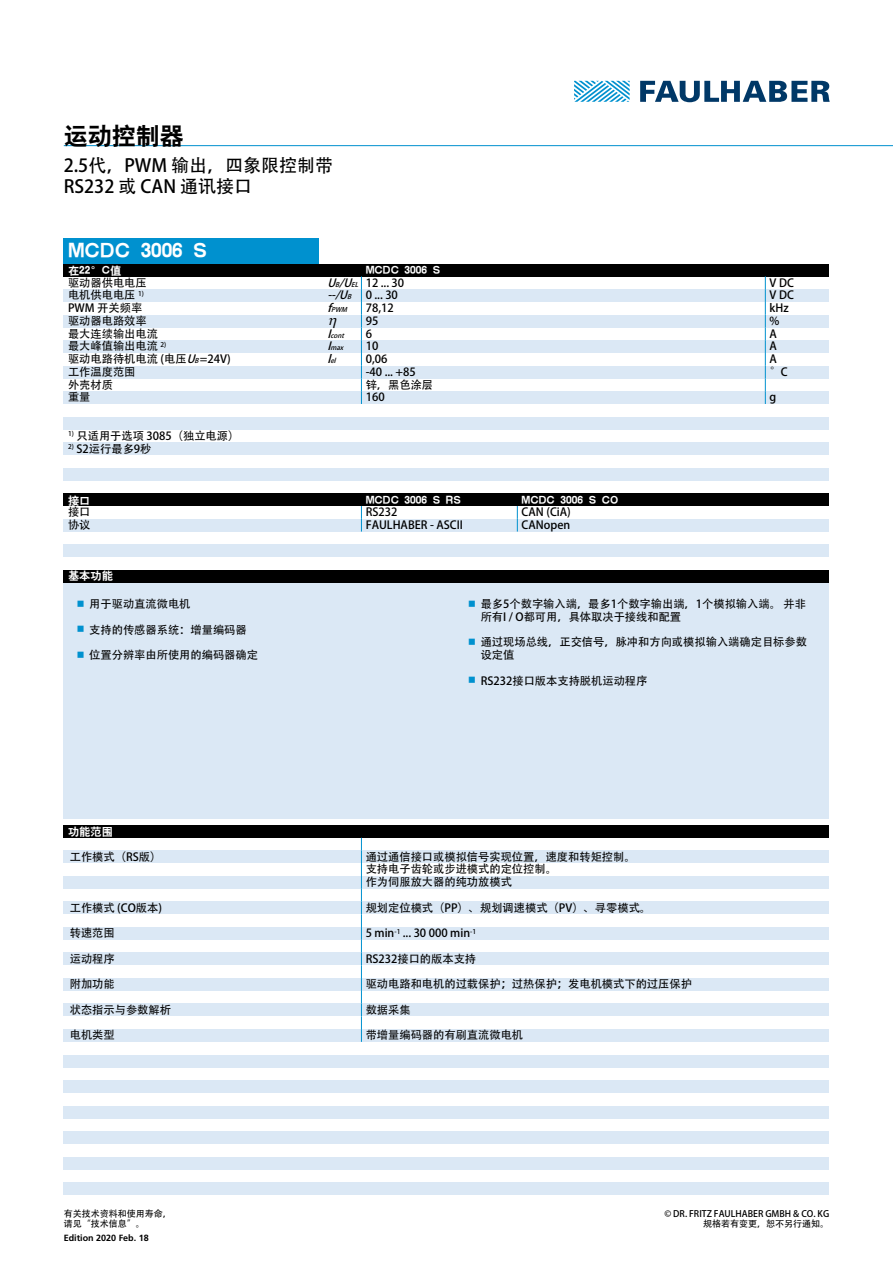
<style>
.page{position:relative;width:893px;height:1263px;background:#fff}
.page>*{position:absolute;margin:0;border:0;box-sizing:border-box;transform-origin:0 0}
.t1{font:24px "H Yb 2 gj";color:#000}
.t2{font:21px "H Yb 2 gj";color:#fff}
.t3{font:18px/21.6px "Adobe Heiti Std";color:#000}
.t4{font:11.25px/12.8px "Adobe Heiti Std";color:#000}
.t5{font:11.25px "H Yb 2 gj";color:#fff}
.t6{font:9px/10.8px "Adobe Heiti Std";color:#000}
.t7{font:700 9px "Frutiger LT";color:#000}
.t8{font:italic 6.6px "Adobe Heiti Std";color:#000}
.s1{font-style:italic}
.s2{font-style:italic;font-size:6.6px}
.s3{font-size:11.25px}
.s4{font-family:"Arial Unicode MS";font-size:13.95px;color:#0091cf}
</style>
<div class="page">
<svg style="left:574px;top:81px;width:56px;height:21px"></svg>
<svg style="left:640px;top:81px;width:190px;height:21px"></svg>
<div style="left:64px;top:580px;width:765px;height:239px;background:#dbe8f5"></div>
<div style="left:64px;top:264px;width:765px;height:12px;background:#000"></div>
<div style="left:64px;top:289px;width:765px;height:13px;background:#dbe8f5"></div>
<div style="left:64px;top:315px;width:765px;height:12px;background:#dbe8f5"></div>
<div style="left:64px;top:340px;width:765px;height:13px;background:#dbe8f5"></div>
<div style="left:64px;top:366px;width:765px;height:12px;background:#dbe8f5"></div>
<div style="left:64px;top:391px;width:765px;height:13px;background:#dbe8f5"></div>
<div style="left:64px;top:417px;width:765px;height:12px;background:#dbe8f5"></div>
<div style="left:64px;top:442px;width:765px;height:13px;background:#dbe8f5"></div>
<div style="left:64px;top:468px;width:765px;height:12px;background:#dbe8f5"></div>
<div style="left:64px;top:493px;width:765px;height:13px;background:#000"></div>
<div style="left:64px;top:519px;width:765px;height:12px;background:#dbe8f5"></div>
<div style="left:64px;top:544px;width:765px;height:13px;background:#dbe8f5"></div>
<div style="left:64px;top:570px;width:765px;height:13px;background:#000"></div>
<div style="left:64px;top:825px;width:765px;height:13px;background:#000"></div>
<div style="left:64px;top:850px;width:765px;height:13px;background:#dbe8f5"></div>
<div style="left:64px;top:901px;width:765px;height:13px;background:#dbe8f5"></div>
<div style="left:64px;top:927px;width:765px;height:13px;background:#dbe8f5"></div>
<div style="left:64px;top:952px;width:765px;height:13px;background:#dbe8f5"></div>
<div style="left:64px;top:978px;width:765px;height:13px;background:#dbe8f5"></div>
<div style="left:64px;top:1003px;width:765px;height:13px;background:#dbe8f5"></div>
<div style="left:64px;top:1029px;width:765px;height:13px;background:#dbe8f5"></div>
<div style="left:64px;top:1054px;width:765px;height:13px;background:#dbe8f5"></div>
<div style="left:64px;top:1080px;width:765px;height:13px;background:#dbe8f5"></div>
<div style="left:64px;top:1106px;width:765px;height:12px;background:#dbe8f5"></div>
<div style="left:64px;top:1131px;width:765px;height:13px;background:#dbe8f5"></div>
<div style="left:64px;top:1157px;width:765px;height:12px;background:#dbe8f5"></div>
<div style="left:64px;top:876px;width:765px;height:13px;background:#dbe8f5"></div>
<div style="left:64px;top:1182px;width:765px;height:13px;background:#dbe8f5"></div>
<hr style="left:64px;top:145px;width:829px;height:1px;background:#0091cf">
<div style="left:64px;top:238px;width:255px;height:26px;background:#0091cf"></div>
<svg style="left:361px;top:276px;width:1px;height:128px"></svg>
<svg style="left:765px;top:276px;width:1px;height:128px"></svg>
<svg style="left:361px;top:506px;width:1px;height:25px"></svg>
<svg style="left:517px;top:506px;width:1px;height:25px"></svg>
<svg style="left:361px;top:838px;width:1px;height:12px"></svg>
<hr style="left:361px;top:850px;width:1px;height:39px;background:#0091cf">
<svg style="left:361px;top:889px;width:1px;height:153px"></svg>
<h1 class="t1" style="left:64px;top:124px;width:121px">运动控制器</h1>
<h3 class="t3" style="left:64px;top:155px;width:271px">2.5代，PWM 输出，四象限控制带<br>RS232 或 CAN 通讯接口</h3>
<h2 class="t2" style="left:68px;top:241px;width:141px">MCDC 3006 S</h2>
<p class="t5" style="left:68px;top:265px;width:55px">在22°C值</p>
<p class="t5" style="left:366px;top:265px;width:76px">MCDC 3006 S</p>
<p class="t4" style="left:68px;top:276px;width:80px">驱动器供电电压</p>
<p class="t4" style="left:327px;top:276px;width:78px"><span class="s1">U</span><span class="s2">B</span><span class="s1">/U</span><span class="s2">EL</span> 1 2 . . . 3 0</p>
<p class="t4" style="left:770px;top:276px;width:26px">V DC</p>
<p class="t4" style="left:68px;top:289px;width:77px">电机供电电压 <sup>1)</sup></p>
<p class="t4" style="left:327px;top:289px;width:72px"><span class="s1">--/U</span><span class="s2">B</span> 0 ... 3 0</p>
<p class="t4" style="left:770px;top:289px;width:26px">V DC</p>
<p class="t4" style="left:68px;top:302px;width:76px">PWM 开关频率</p>
<p class="t8" style="left:327px;top:306px;width:23px"><span class="s3">f</span>PWM</p>
<p class="t4" style="left:366px;top:302px;width:30px">78,12</p>
<p class="t4" style="left:770px;top:302px;width:21px">kHz</p>
<p class="t4" style="left:68px;top:315px;width:80px">驱动器电路效率</p>
<p class="t4" style="left:366px;top:315px;width:14px">95</p>
<p class="t4" style="left:770px;top:315px;width:11px">%</p>
<p class="t4" style="left:68px;top:327px;width:91px">最大连续输出电流</p>
<p class="t8" style="left:327px;top:331px;width:20px"><span class="s3">I</span>cont</p>
<p class="t4" style="left:366px;top:327px;width:8px">6</p>
<p class="t4" style="left:770px;top:327px;width:9px">A</p>
<p class="t4" style="left:68px;top:340px;width:100px">最大峰值输出电流 <sup>2)</sup></p>
<p class="t8" style="left:327px;top:344px;width:20px"><span class="s3">I</span>max</p>
<p class="t4" style="left:366px;top:340px;width:14px">10</p>
<p class="t4" style="left:770px;top:340px;width:9px">A</p>
<p class="t4" style="left:68px;top:353px;width:164px">驱动电路待机电流 (电压<span class="s1">U</span><span class="s2">B</span>=24V)</p>
<p class="t8" style="left:327px;top:357px;width:12px"><span class="s3">l</span>el</p>
<p class="t4" style="left:366px;top:353px;width:23px">0,06</p>
<p class="t4" style="left:770px;top:353px;width:9px">A</p>
<p class="t4" style="left:68px;top:366px;width:69px">工作温度范围</p>
<p class="t4" style="left:366px;top:366px;width:52px">-40 ... +85</p>
<p class="t4" style="left:770px;top:366px;width:20px">°C</p>
<p class="t4" style="left:68px;top:378px;width:46px">外壳材质</p>
<p class="t4" style="left:366px;top:378px;width:69px">锌，黑色涂层</p>
<p class="t4" style="left:68px;top:391px;width:24px">重量</p>
<p class="t4" style="left:366px;top:391px;width:20px">160</p>
<p class="t4" style="left:770px;top:391px;width:8px">g</p>
<p class="t4" style="left:68px;top:430px;width:173px"><sup>1)</sup> 只适用于选项 3085（独立电源）</p>
<p class="t4" style="left:68px;top:442px;width:85px"><sup>2)</sup> S2运行最多9秒</p>
<p class="t5" style="left:68px;top:495px;width:24px">接口</p>
<p class="t5" style="left:366px;top:495px;width:97px">MCDC 3006 S RS</p>
<p class="t5" style="left:522px;top:495px;width:98px">MCDC 3006 S CO</p>
<p class="t4" style="left:68px;top:506px;width:24px">接口</p>
<p class="t4" style="left:366px;top:506px;width:33px">RS232</p>
<p class="t4" style="left:522px;top:506px;width:51px">CAN (CiA)</p>
<p class="t4" style="left:68px;top:519px;width:24px">协议</p>
<p class="t4" style="left:366px;top:519px;width:99px">FAULHABER - ASCII</p>
<p class="t4" style="left:522px;top:519px;width:50px">CANopen</p>
<p class="t5" style="left:68px;top:570px;width:46px">基本功能</p>
<p class="t4" style="left:77px;top:598px;width:116px"><span class="s4">■</span> 用于驱动直流微电机</p>
<p class="t4" style="left:77px;top:623px;width:172px"><span class="s4">■</span> 支持的传感器系统：增量编码器</p>
<p class="t4" style="left:77px;top:649px;width:183px"><span class="s4">■</span> 位置分辨率由所使用的编码器确定</p>
<p class="t4" style="left:481px;top:598px;width:327px;text-indent:-13px"><span class="s4">■</span> 最多5个数字输入端，最多1个数字输出端，1个模拟输入端。 并非所有I / O都可用，具体取决于接线和配置</p>
<p class="t4" style="left:481px;top:636px;width:328px;text-indent:-13px"><span class="s4">■</span> 通过现场总线，正交信号，脉冲和方向或模拟输入端确定目标参数设定值</p>
<p class="t4" style="left:468px;top:674px;width:181px"><span class="s4">■</span> RS232接口版本支持脱机运动程序</p>
<p class="t5" style="left:68px;top:825px;width:46px">功能范围</p>
<p class="t4" style="left:70px;top:850px;width:93px">工作模式（RS版）</p>
<p class="t4" style="left:366px;top:850px;width:272px">通过通信接口或模拟信号实现位置，速度和转矩控制。支持电子齿轮或步进模式的定位控制。<br>作为伺服放大器的纯功放模式</p>
<p class="t4" style="left:70px;top:901px;width:94px">工作模式 (CO版本)</p>
<p class="t4" style="left:366px;top:901px;width:287px">规划定位模式（PP）、规划调速模式（PV）、寻零模式。</p>
<p class="t4" style="left:70px;top:927px;width:46px">转速范围</p>
<p class="t4" style="left:366px;top:927px;width:112px">5 min<sup>-1</sup> ... 30 000 min<sup>-1</sup></p>
<p class="t4" style="left:70px;top:952px;width:46px">运动程序</p>
<p class="t4" style="left:366px;top:952px;width:112px">RS232接口的版本支持</p>
<p class="t4" style="left:70px;top:978px;width:46px">附加功能</p>
<p class="t4" style="left:366px;top:978px;width:328px">驱动电路和电机的过载保护；过热保护；发电机模式下的过压保护</p>
<p class="t4" style="left:70px;top:1003px;width:103px">状态指示与参数解析</p>
<p class="t4" style="left:366px;top:1003px;width:47px">数据采集</p>
<p class="t4" style="left:70px;top:1029px;width:46px">电机类型</p>
<p class="t4" style="left:366px;top:1029px;width:159px">带增量编码器的有刷直流微电机</p>
<p class="t6" style="left:64px;top:1208px;width:109px">有关技术资料和使用寿命，请见“技术信息”。</p>
<p class="t6" style="left:664px;top:1208px;width:166px;text-align:right">© DR. FRITZ FAULHABER GMBH &amp; CO. KG规格若有变更，恕不另行通知。</p>
<p class="t7" style="left:64px;top:1233px;width:87px">Edition 2020 Feb. 18</p>
</div>
